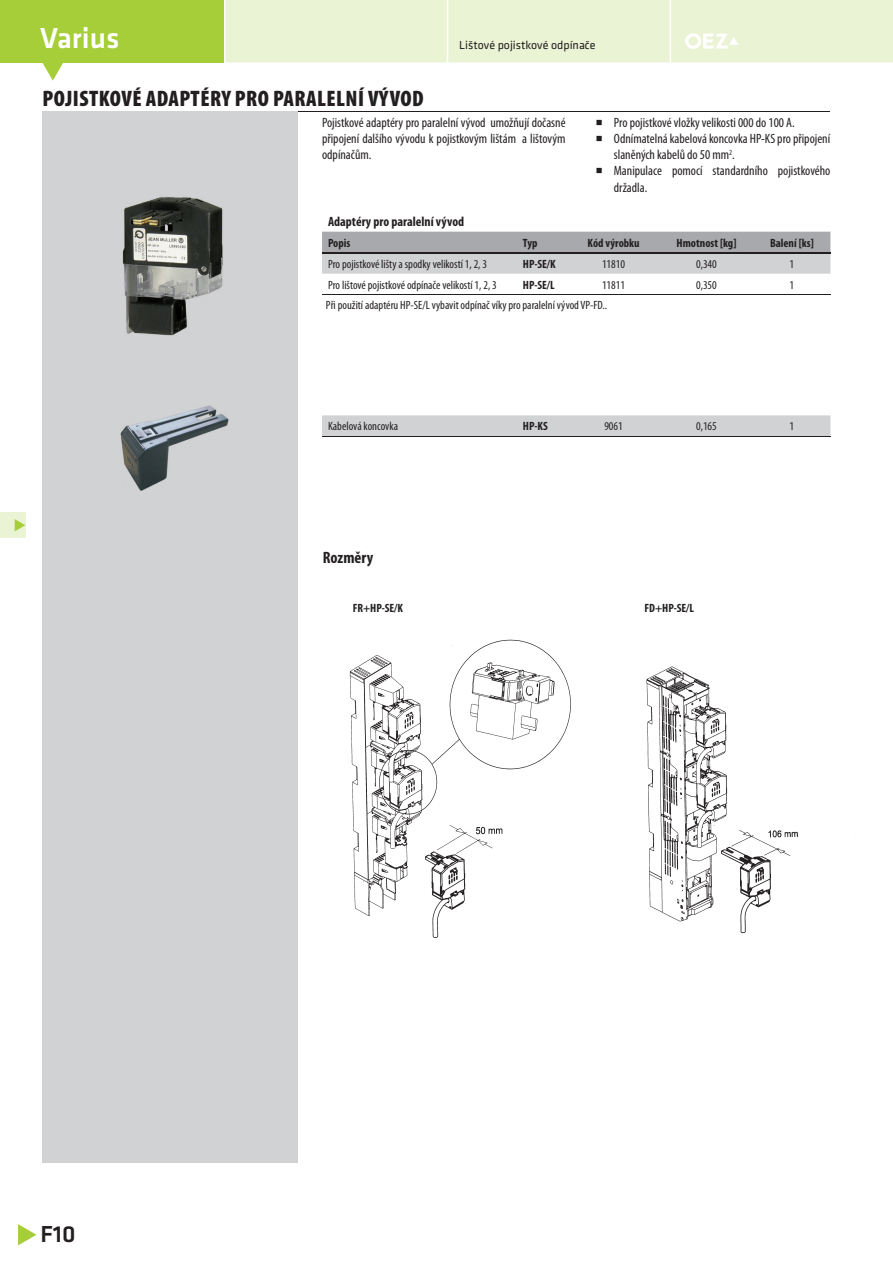
<style>
.page{position:relative;width:893px;height:1263px;background:#fff}
.page>*{position:absolute;margin:0;border:0;box-sizing:border-box;transform-origin:0 0}
.t1{font:500 30px "Klavika";color:#fff}
.t2{font:500 24px "Klavika";color:#231f20}
.t3{font:900 condensed 22.5px "Myriad Pro";letter-spacing:.02em;color:#231f20}
.t4{font:700 condensed 16.5px "Myriad Pro";color:#231f20}
.t5{font:condensed 13.5px/16.2px "Myriad Pro";color:#231f20;text-align:justify}
.t6{font:700 condensed 13.5px "Myriad Pro";color:#231f20}
.t7{font:condensed 12px "Myriad Pro";color:#231f20}
.t8{font:700 condensed 12px "Myriad Pro";color:#231f20}
.t9{font:12px "Klavika";color:#231f20}
</style>
<div class="page">
<hr style="left:42px;top:111px;width:787px;height:1px;background:#231f20">
<div style="left:42px;top:111px;width:255px;height:1052px;background:#d1d2d4"></div>
<svg style="left:322px;top:232px;width:508px;height:42px;background:#b9b9bc"></svg>
<hr style="left:322px;top:252px;width:508px;height:1px;background:#231f20">
<hr style="left:322px;top:294px;width:508px;height:1px;background:#231f20">
<img style="left:122px;top:197px;width:101px;height:139px">
<img style="left:120px;top:405px;width:109px;height:86px">
<div style="left:322px;top:415px;width:508px;height:21px;background:#d1d2d4"></div>
<hr style="left:322px;top:436px;width:508px;height:1px;background:#231f20">
<img style="left:349px;top:639px;width:222px;height:299px">
<img style="left:646px;top:666px;width:209px;height:268px">
<div style="left:0;top:0;width:224px;height:62px;background:#a6ce39"></div>
<svg style="left:42px;top:62px;width:21px;height:19px"></svg>
<div style="left:225px;top:0;width:667px;height:62px;background:#eaf3d4"></div>
<svg style="left:18px;top:1224px;width:18px;height:21px"></svg>
<div style="left:0;top:512px;width:25px;height:26px;background:#eaf3d4"></div>
<svg style="left:15px;top:519px;width:10px;height:12px"></svg>
<h1 class="t1" style="left:40px;top:20px;width:81px">Varius</h1>
<p class="t9" style="left:459px;top:38px;width:138px">Lištové pojistkové odpínače</p>
<h3 class="t3" style="left:43px;top:85px;width:382px">POJISTKOVÉ ADAPTÉRY PRO PARALELNÍ VÝVOD</h3>
<p class="t5" style="left:322px;top:115px;width:245px">Pojistkové adaptéry pro paralelní vývod umožňují dočasné připojení dalšího vývodu k pojistkovým lištám a lištovým odpínačům.</p>
<p class="t5" style="left:614px;top:115px;width:218px;text-align:left">Pro pojistkové vložky velikosti 000 do 100 A.<br>Odnímatelná kabelová koncovka HP-KS pro připojení slaněných kabelů do 50 mm<sup>2</sup>.<br>Manipulace pomocí standardního pojistkového držadla.</p>
<p class="t6" style="left:328px;top:216px;width:138px">Adaptéry pro paralelní vývod</p>
<p class="t8" style="left:328px;top:238px;width:24px">Popis</p>
<p class="t8" style="left:523px;top:238px;width:16px">Typ</p>
<p class="t8" style="left:587px;top:238px;width:54px">Kód výrobku</p>
<p class="t8" style="left:676px;top:238px;width:61px">Hmotnost [kg]</p>
<p class="t8" style="left:770px;top:238px;width:45px">Balení [ks]</p>
<p class="t7" style="left:328px;top:259px;width:160px">Pro pojistkové lišty a spodky velikostí 1, 2, 3</p>
<p class="t8" style="left:523px;top:259px;width:34px">HP-SE/K</p>
<p class="t7" style="left:602px;top:259px;width:25px">11810</p>
<p class="t7" style="left:696px;top:259px;width:22px">0,340</p>
<p class="t7" style="left:789px;top:259px;width:6px">1</p>
<p class="t7" style="left:328px;top:280px;width:170px">Pro lištové pojistkové odpínače velikostí 1, 2, 3</p>
<p class="t8" style="left:523px;top:280px;width:33px">HP-SE/L</p>
<p class="t7" style="left:602px;top:280px;width:25px">11811</p>
<p class="t7" style="left:696px;top:280px;width:22px">0,350</p>
<p class="t7" style="left:789px;top:280px;width:6px">1</p>
<p class="t7" style="left:326px;top:300px;width:282px">Při použití adaptéru HP-SE/L vybavit odpínač víky pro paralelní vývod VP-FD..</p>
<p class="t7" style="left:328px;top:422px;width:71px">Kabelová koncovka</p>
<p class="t8" style="left:523px;top:422px;width:26px">HP-KS</p>
<p class="t7" style="left:604px;top:422px;width:20px">9061</p>
<p class="t7" style="left:696px;top:422px;width:22px">0,165</p>
<p class="t7" style="left:789px;top:422px;width:6px">1</p>
<p class="t4" style="left:323px;top:551px;width:52px">Rozměry</p>
<h2 class="t2" style="left:40px;top:1220px;width:37px">F10</h2>
<p class="t8" style="left:353px;top:604px;width:52px">FR+HP-SE/K</p>
<p class="t8" style="left:644px;top:603px;width:51px">FD+HP-SE/L</p>
</div>
